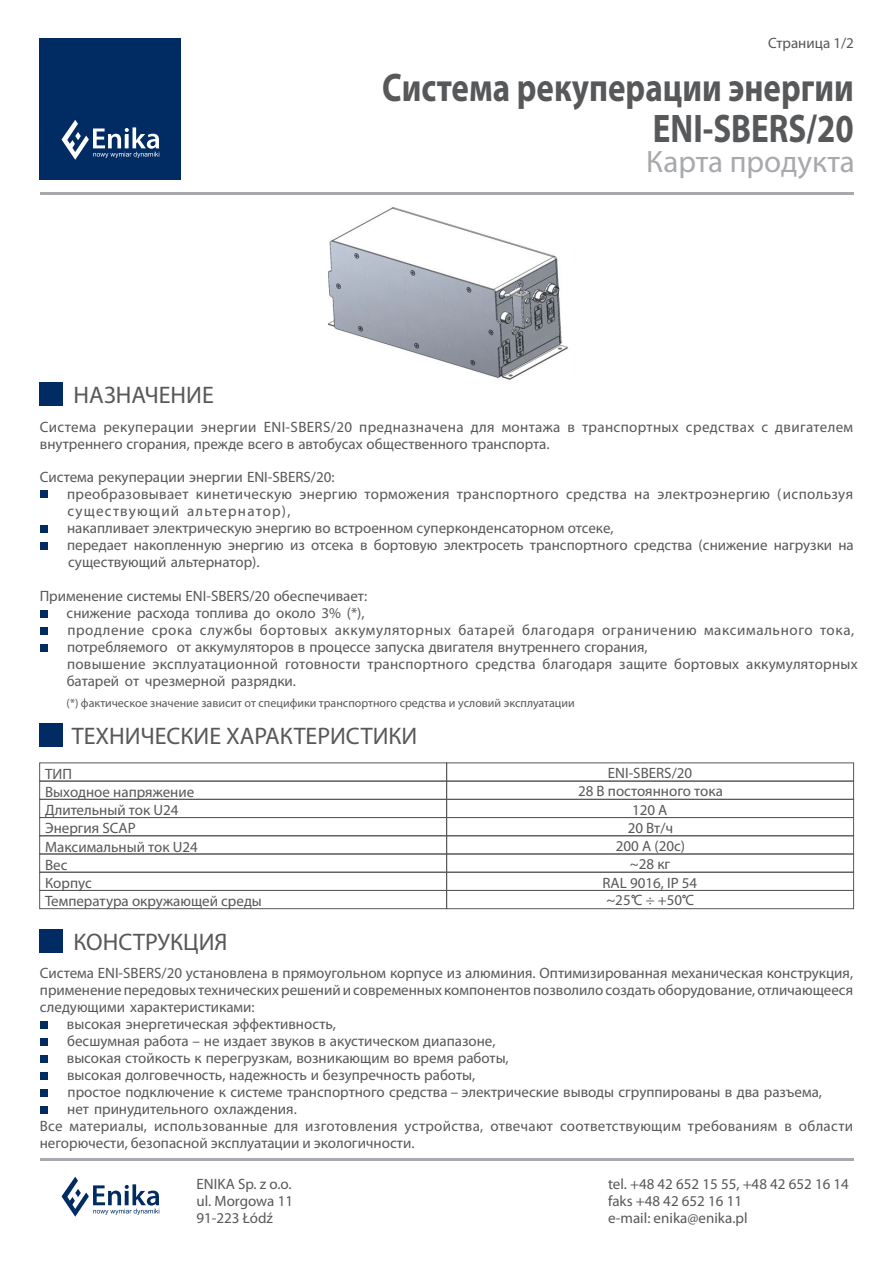
<style>
.page{position:relative;width:893px;height:1263px;background:#fff}
.page>*{position:absolute;margin:0;border:0;box-sizing:border-box;transform-origin:0 0}
.t1{font:700 40.05px/40.2px "Myriad Pro";color:#57585a;text-align:right;scale:.83 1}
.t2{font:31.05px "Myriad Pro";color:#a8a9ad}
.t3{font:24px "Myriad Pro";color:#57585a}
.t4{font:15px/17px "Myriad Pro";color:#57585a}
.t5{font:15px/17px "Myriad Pro";letter-spacing:.025em;color:#57585a}
.t6{font:15px "Myriad Pro";letter-spacing:.02em;color:#57585a}
.t7{font:12px "Myriad Pro";color:#57585a}
</style>
<div class="page">
<div style="left:40px;top:38px;width:141px;height:141px;background:#002c63"></div>
<svg style="left:62px;top:120px;width:98px;height:40px"></svg>
<hr style="left:40px;top:192px;width:813px;height:3px;background:#a8a9ad">
<div style="left:40px;top:383px;width:23px;height:23px;background:#002c63"></div>
<div style="left:40px;top:724px;width:23px;height:23px;background:#002c63"></div>
<div style="left:446px;top:781px;width:408px;height:18px;border:1px solid #57585a"></div>
<div style="left:39px;top:781px;width:408px;height:18px;border:1px solid #57585a"></div>
<div style="left:446px;top:799px;width:408px;height:19px;border:1px solid #57585a"></div>
<div style="left:39px;top:799px;width:408px;height:19px;border:1px solid #57585a"></div>
<div style="left:446px;top:817px;width:408px;height:19px;border:1px solid #57585a"></div>
<div style="left:39px;top:817px;width:408px;height:19px;border:1px solid #57585a"></div>
<div style="left:446px;top:835px;width:408px;height:19px;border:1px solid #57585a"></div>
<div style="left:39px;top:835px;width:408px;height:19px;border:1px solid #57585a"></div>
<div style="left:446px;top:854px;width:408px;height:18px;border:1px solid #57585a"></div>
<div style="left:39px;top:854px;width:408px;height:18px;border:1px solid #57585a"></div>
<div style="left:446px;top:872px;width:408px;height:19px;border:1px solid #57585a"></div>
<div style="left:39px;top:872px;width:408px;height:19px;border:1px solid #57585a"></div>
<div style="left:39px;top:890px;width:408px;height:19px;border:1px solid #57585a"></div>
<svg style="left:682px;top:895px;width:4px;height:3px"></svg>
<svg style="left:631px;top:895px;width:4px;height:3px"></svg>
<div style="left:40px;top:930px;width:23px;height:23px;background:#002c63"></div>
<div style="left:40px;top:1021px;width:7px;height:8px;background:#002c63"></div>
<div style="left:40px;top:1038px;width:7px;height:8px;background:#002c63"></div>
<div style="left:40px;top:1055px;width:7px;height:8px;background:#002c63"></div>
<div style="left:40px;top:1072px;width:7px;height:8px;background:#002c63"></div>
<div style="left:40px;top:1089px;width:7px;height:8px;background:#002c63"></div>
<div style="left:40px;top:1106px;width:7px;height:8px;background:#002c63"></div>
<svg style="left:62px;top:1177px;width:98px;height:40px"></svg>
<hr style="left:40px;top:1158px;width:813px;height:3px;background:#a8a9ad">
<div style="left:40px;top:491px;width:7px;height:7px;background:#002c63"></div>
<div style="left:40px;top:525px;width:7px;height:8px;background:#002c63"></div>
<div style="left:40px;top:542px;width:7px;height:7px;background:#002c63"></div>
<div style="left:40px;top:611px;width:7px;height:7px;background:#002c63"></div>
<div style="left:40px;top:628px;width:7px;height:7px;background:#002c63"></div>
<div style="left:40px;top:645px;width:7px;height:7px;background:#002c63"></div>
<div style="left:446px;top:890px;width:408px;height:19px;border:1px solid #57585a"></div>
<img style="left:328px;top:207px;width:240px;height:173px">
<p class="t4" style="left:768px;top:36px;width:87px">Страница 1/2</p>
<h1 class="t1" style="left:382px;top:71px;width:570px">Система рекуперации энергии<br>ENI-SBERS/20</h1>
<h3 class="t3" style="left:74px;top:385px;width:142px">НАЗНАЧЕНИЕ</h3>
<h2 class="t2" style="left:646px;top:149px;width:210px">Карта продукта</h2>
<p class="t5" style="left:40px;top:419px;width:815px">Система рекуперации энергии ENI-SBERS/20 предназначена для монтажа в транспортных средствах с двигателем внутреннего сгорания, прежде всего в автобусах общественного транспорта.</p>
<p class="t4" style="left:67px;top:470px;width:788px;text-indent:-27px">Система рекуперации энергии ENI-SBERS/20:<br>преобразовывает кинетическую энергию торможения транспортного средства на электроэнергию (используя существующий альтернатор),<br>накапливает электрическую энергию во встроенном суперконденсаторном отсеке,<br>передает накопленную энергию из отсека в бортовую электросеть транспортного средства (снижение нагрузки на существующий альтернатор).</p>
<p class="t4" style="left:67px;top:589px;width:793px;text-indent:-27px">Применение системы ENI-SBERS/20 обеспечивает:<br>снижение расхода топлива до около 3% (*),<br>продление срока службы бортовых аккумуляторных батарей благодаря ограничению максимального тока, потребляемого от аккумуляторов в процессе запуска двигателя внутреннего сгорания,<br>повышение эксплуатационной готовности транспортного средства благодаря защите бортовых аккумуляторных батарей от чрезмерной разрядки.</p>
<p class="t7" style="left:67px;top:698px;width:510px">(*) фактическое значение зависит от специфики транспортного средства и условий эксплуатации</p>
<h3 class="t3" style="left:72px;top:726px;width:347px">ТЕХНИЧЕСКИЕ ХАРАКТЕРИСТИКИ</h3>
<p class="t4" style="left:45px;top:766px;width:28px">ТИП</p>
<p class="t4" style="left:608px;top:766px;width:86px">ENI-SBERS/20</p>
<p class="t4" style="left:45px;top:785px;width:150px">Выходное напряжение</p>
<p class="t4" style="left:578px;top:784px;width:146px">28 В постоянного тока</p>
<p class="t4" style="left:45px;top:803px;width:135px">Длительный ток U24</p>
<p class="t4" style="left:632px;top:802px;width:37px">120 A</p>
<p class="t4" style="left:45px;top:821px;width:92px">Энергия SCAP</p>
<p class="t4" style="left:628px;top:821px;width:47px">20 Вт/ч</p>
<p class="t4" style="left:45px;top:839px;width:154px">Максимальный ток U24</p>
<p class="t4" style="left:616px;top:839px;width:71px">200 A (20c)</p>
<p class="t4" style="left:45px;top:857px;width:24px">Вес</p>
<p class="t4" style="left:630px;top:857px;width:42px">~28 кг</p>
<p class="t4" style="left:45px;top:876px;width:48px">Корпус</p>
<p class="t4" style="left:602px;top:875px;width:96px">RAL 9016, IP 54</p>
<p class="t4" style="left:45px;top:894px;width:218px">Температура окружающей среды</p>
<p class="t4" style="left:606px;top:893px;width:89px">~25 C ÷ +50 C</p>
<h3 class="t3" style="left:74px;top:932px;width:155px">КОНСТРУКЦИЯ</h3>
<p class="t4" style="left:40px;top:966px;width:815px">Система ENI-SBERS/20 установлена в прямоугольном корпусе из алюминия. Оптимизированная механическая конструкция,</p>
<p class="t4" style="left:40px;top:983px;width:815px">применение передовых технических решений и современных компонентов позволило создать оборудование, отличающееся</p>
<p class="t4" style="left:40px;top:1000px;width:216px">следующими характеристиками:</p>
<p class="t4" style="left:67px;top:1017px;width:271px">высокая энергетическая эффективность,</p>
<p class="t4" style="left:67px;top:1034px;width:430px">бесшумная работа – не издает звуков в акустическом диапазоне,</p>
<p class="t4" style="left:67px;top:1051px;width:443px">высокая стойкость к перегрузкам, возникающим во время работы,</p>
<p class="t4" style="left:67px;top:1068px;width:410px">высокая долговечность, надежность и безупречность работы,</p>
<p class="t4" style="left:68px;top:1085px;width:756px">простое подключение к системе транспортного средства – электрические выводы сгруппированы в два разъема,</p>
<p class="t4" style="left:67px;top:1102px;width:231px">нет принудительного охлаждения.</p>
<p class="t6" style="left:40px;top:1120px;width:815px">Все материалы, использованные для изготовления устройства, отвечают соответствующим требованиям в области</p>
<p class="t4" style="left:40px;top:1136px;width:376px">негорючести, безопасной эксплуатации и экологичности.</p>
<p class="t4" style="left:197px;top:1177px;width:98px;text-align:justify">ENIKA Sp. z o.o. ul. Morgowa 11<br>91-223 Łódź</p>
<p class="t4" style="left:608px;top:1177px;width:242px">tel. +48 42 652 15 55, +48 42 652 16 14 faks +48 42 652 16 11<br>e-mail: enika@enika.pl</p>
</div>
